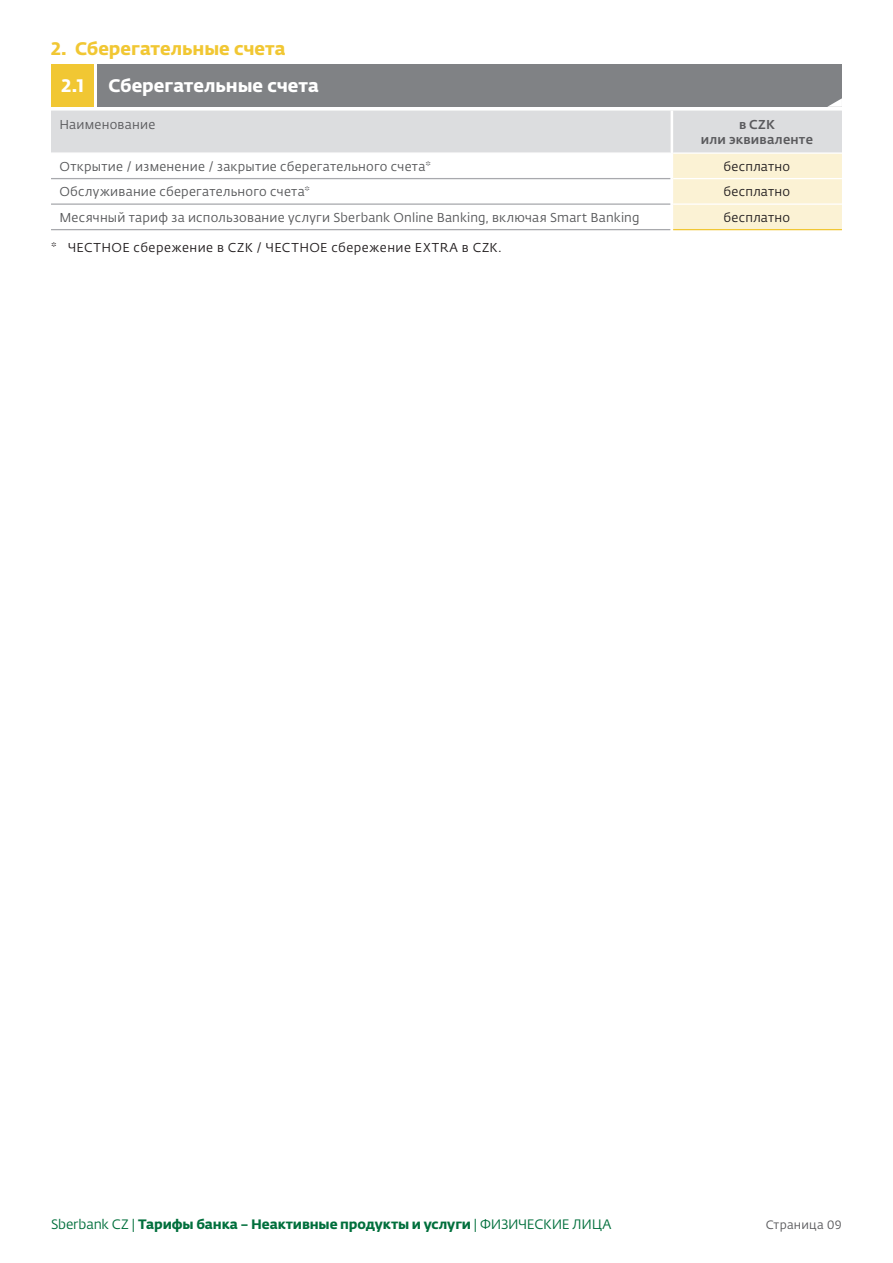
<style>
.page{position:relative;width:893px;height:1263px;background:#fff}
.page>*{position:absolute;margin:0;border:0;box-sizing:border-box;transform-origin:0 0}
.t1{font:18px "Fedra Sans Pro Bold LF";color:#fff}
.t2{font:18px "Fedra Sans Pro Bold LF";color:#f1c733}
.t3{font:13.5px "Fedra Sans Pro Bold LF";letter-spacing:-.005em;color:#006f3c}
.t4{font:12.75px "Fedra Sans Pro Book LF";letter-spacing:.02em;color:#57585a}
.t5{font:12.75px "Fedra Sans Pro Book LF";letter-spacing:.03em;color:#231f20}
.t6{font:12.75px "Fedra Sans Pro Medium LF";letter-spacing:.015em;color:#5a5a5d}
.t7{font:12.75px "Fedra Sans Pro Book LF";letter-spacing:.02em;color:#5a5a5d}
.t8{font:12px "Fedra Sans Pro Book LF";letter-spacing:.02em;color:#5a5a5d}
.s1{font-family:"Fedra Sans Pro Book LF"}
</style>
<div class="page">
<div style="left:98px;top:64px;width:744px;height:42px;background:#808285"></div>
<div style="left:51px;top:64px;width:43px;height:42px;background:#f1c733"></div>
<svg style="left:51px;top:98px;width:791px;height:133px"></svg>
<hr style="left:673px;top:229px;width:169px;height:1px;background:#f1c733">
<p class="t2" style="left:51px;top:35px;width:236px">2. Сберегательные счета</p>
<p class="t1" style="left:62px;top:71px;width:24px">2.1</p>
<p class="t1" style="left:108px;top:71px;width:212px">Сберегательные счета</p>
<p class="t7" style="left:60px;top:116px;width:97px">Наименование</p>
<p class="t6" style="left:739px;top:115px;width:37px">в CZK</p>
<p class="t6" style="left:701px;top:130px;width:114px">или эквиваленте</p>
<p class="t4" style="left:60px;top:157px;width:373px">Открытие / изменение / закрытие сберегательного счета*</p>
<p class="t5" style="left:723px;top:157px;width:68px">бесплатно</p>
<p class="t4" style="left:60px;top:183px;width:252px">Обслуживание сберегательного счета*</p>
<p class="t5" style="left:723px;top:183px;width:68px">бесплатно</p>
<p class="t4" style="left:60px;top:208px;width:581px">Месячный тариф за использование услуги Sberbank Online Banking, включая Smart Banking</p>
<p class="t5" style="left:723px;top:208px;width:68px">бесплатно</p>
<p class="t5" style="left:51px;top:239px;width:452px">* ЧЕСТНОЕ сбережение в CZK / ЧЕСТНОЕ сбережение EXTRA в CZK.</p>
<p class="t3" style="left:51px;top:1213px;width:562px"><span class="s1">Sberbank CZ |</span> Тарифы банка – Неактивные продукты и услуги <span class="s1">| ФИЗИЧЕСКИЕ ЛИЦА</span></p>
<p class="t8" style="left:766px;top:1216px;width:77px">Страница 09</p>
</div>
